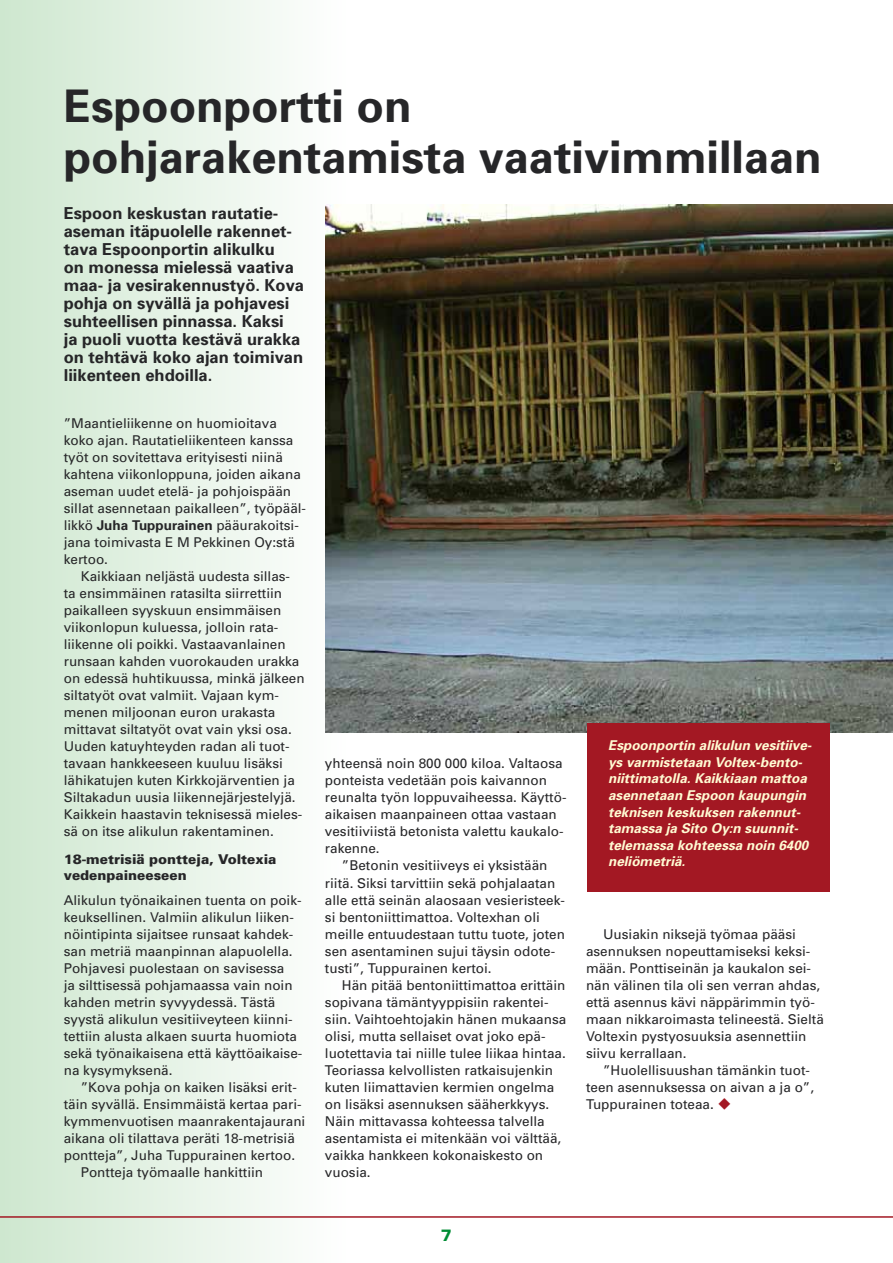
<style>
.page{position:relative;width:893px;height:1263px;background:#fff}
.page>*{position:absolute;margin:0;border:0;box-sizing:border-box;transform-origin:0 0}
.t1{font:700 45px/51px "Univers";color:#262628}
.t2{font:700 16.5px/18px "Univers";color:#262628}
.t3{font:900 16.5px "Univers";color:#008d35}
.t4{font:13.5px/17px "Univers";color:#262628}
.t5{font:italic 700 13.5px/16.5px "Univers";color:#fffbd3}
.t6{font:900 13.5px/16.5px "Univers";color:#262628}
.s1{font-weight:700}
.s2{color:#a31823}
</style>
<div class="page">
<div style="left:0;top:0;width:346px;height:1263px;background:linear-gradient(to right,#cee7cf,#fefffe)"></div>
<img style="left:325px;top:204px;width:568px;height:528px">
<div style="left:587px;top:723px;width:242px;height:168px;background:#a31823"></div>
<hr style="left:0;top:1216px;width:893px;height:2px;background:#a31823">
<h1 class="t1" style="left:64px;top:79px;width:759px">Espoonportti on pohjarakentamista vaativimmillaan</h1>
<p class="t2" style="left:64px;top:204px;width:242px">Espoon keskustan rautatie&shy;aseman itäpuolelle rakennet&shy;tava Espoonportin alikulku<br>on monessa mielessä vaativa maa- ja vesirakennustyö. Kova pohja on syvällä ja pohjavesi suhteellisen pinnassa. Kaksi<br>ja puoli vuotta kestävä urakka on tehtävä koko ajan toimivan liikenteen ehdoilla.</p>
<p class="t4" style="left:64px;top:415px;width:244px">”Maantieliikenne on huomioitava koko ajan. Rautatieliikenteen kanssa työt on sovitettava erityisesti niinä kahtena viikonloppuna, joiden aikana aseman uudet etelä- ja pohjoispään sillat asennetaan paikalleen”, työpääl&shy;likkö <span class="s1">Juha Tuppurainen</span> pääurakoitsi&shy;jana toimivasta E M Pekkinen Oy:stä kertoo.</p>
<p class="t4" style="left:64px;top:568px;width:242px;text-indent:17px">Kaikkiaan neljästä uudesta sillas&shy;ta ensimmäinen ratasilta siirrettiin paikalleen syyskuun ensimmäisen viikonlopun kuluessa, jolloin rata&shy;liikenne oli poikki. Vastaavanlainen runsaan kahden vuorokauden urakka on edessä huhtikuussa, minkä jälkeen siltatyöt ovat valmiit. Vajaan kym&shy;menen miljoonan euron urakasta mittavat siltatyöt ovat vain yksi osa.<br>Uuden katuyhteyden radan ali tuot&shy;tavaan hankkeeseen kuuluu lisäksi lähikatujen kuten Kirkkojärventien ja Siltakadun uusia liikennejärjestelyjä.<br>Kaikkein haastavin teknisessä mieles&shy;sä on itse alikulun rakentaminen.</p>
<p class="t6" style="left:64px;top:850px;width:214px">18-metrisiä pontteja, Voltexia vedenpaineeseen</p>
<p class="t4" style="left:64px;top:891px;width:240px">Alikulun työnaikainen tuenta on poik&shy;keuksellinen. Valmiin alikulun liiken&shy;nöintipinta sijaitsee runsaat kahdek&shy;san metriä maanpinnan alapuolella.<br>Pohjavesi puolestaan on savisessa<br>ja silttisessä pohjamaassa vain noin kahden metrin syvyydessä. Tästä syystä alikulun vesitiiveyteen kiinni&shy;tettiin alusta alkaen suurta huomiota sekä työnaikaisena että käyttöaikaise&shy;na kysymyksenä.</p>
<p class="t4" style="left:81px;top:1078px;width:218px">”Kova pohja on kaiken lisäksi erit-</p>
<p class="t4" style="left:64px;top:1095px;width:239px">täin syvällä. Ensimmäistä kertaa pari-</p>
<p class="t4" style="left:64px;top:1112px;width:243px">kymmenvuotisen maanrakentajaurani</p>
<p class="t4" style="left:64px;top:1129px;width:233px">aikana oli tilattava peräti 18-metrisiä</p>
<p class="t4" style="left:64px;top:1146px;width:233px">pontteja”, Juha Tuppurainen kertoo.</p>
<p class="t4" style="left:81px;top:1163px;width:184px">Pontteja työmaalle hankittiin</p>
<p class="t5" style="left:608px;top:737px;width:205px">Espoonportin alikulun vesitiive&shy;ys varmistetaan Voltex-bento&shy;niittimatolla. Kaikkiaan mattoa asennetaan Espoon kaupungin teknisen keskuksen rakennut&shy;tamassa ja Sito Oy:n suunnit&shy;telemassa kohteessa noin 6400 neliömetriä.</p>
<p class="t4" style="left:325px;top:755px;width:243px">yhteensä noin 800 000 kiloa. Valtaosa ponteista vedetään pois kaivannon reunalta työn loppuvaiheessa. Käyttö&shy;aikaisen maanpaineen ottaa vastaan vesitiiviistä betonista valettu kaukalo&shy;rakenne.</p>
<p class="t4" style="left:325px;top:857px;width:242px;text-indent:17px">”Betonin vesitiiveys ei yksistään riitä. Siksi tarvittiin sekä pohjalaatan alle että seinän alaosaan vesieristeek&shy;si bentoniittimattoa. Voltexhan oli meille entuudestaan tuttu tuote, joten sen asentaminen sujui täysin odote&shy;tusti”, Tuppurainen kertoi.</p>
<p class="t4" style="left:325px;top:976px;width:243px;text-indent:17px">Hän pitää bentoniittimattoa erittäin sopivana tämäntyyppisiin rakentei&shy;siin. Vaihtoehtojakin hänen mukaansa olisi, mutta sellaiset ovat joko epä&shy;luotettavia tai niille tulee liikaa hintaa.<br>Teoriassa kelvollisten ratkaisujenkin kuten liimattavien kermien ongelma on lisäksi asennuksen sääherkkyys.<br>Näin mittavassa kohteessa talvella asentamista ei mitenkään voi välttää, vaikka hankkeen kokonaiskesto on vuosia.</p>
<p class="t4" style="left:586px;top:925px;width:239px;text-indent:17px">Uusiakin niksejä työmaa pääsi asennuksen nopeuttamiseksi keksi&shy;mään. Ponttiseinän ja kaukalon sei&shy;nän välinen tila oli sen verran ahdas, että asennus kävi näppärimmin työ&shy;maan nikkaroimasta telineestä. Sieltä Voltexin pystyosuuksia asennettiin siivu kerrallaan.</p>
<p class="t4" style="left:586px;top:1061px;width:230px;text-indent:17px">”Huolellisuushan tämänkin tuot&shy;teen asennuksessa on aivan a ja o”,<br>Tuppurainen toteaa. <span class="s2">◆</span></p>
<p class="t3" style="left:441px;top:1224px;width:13px">7</p>
</div>
